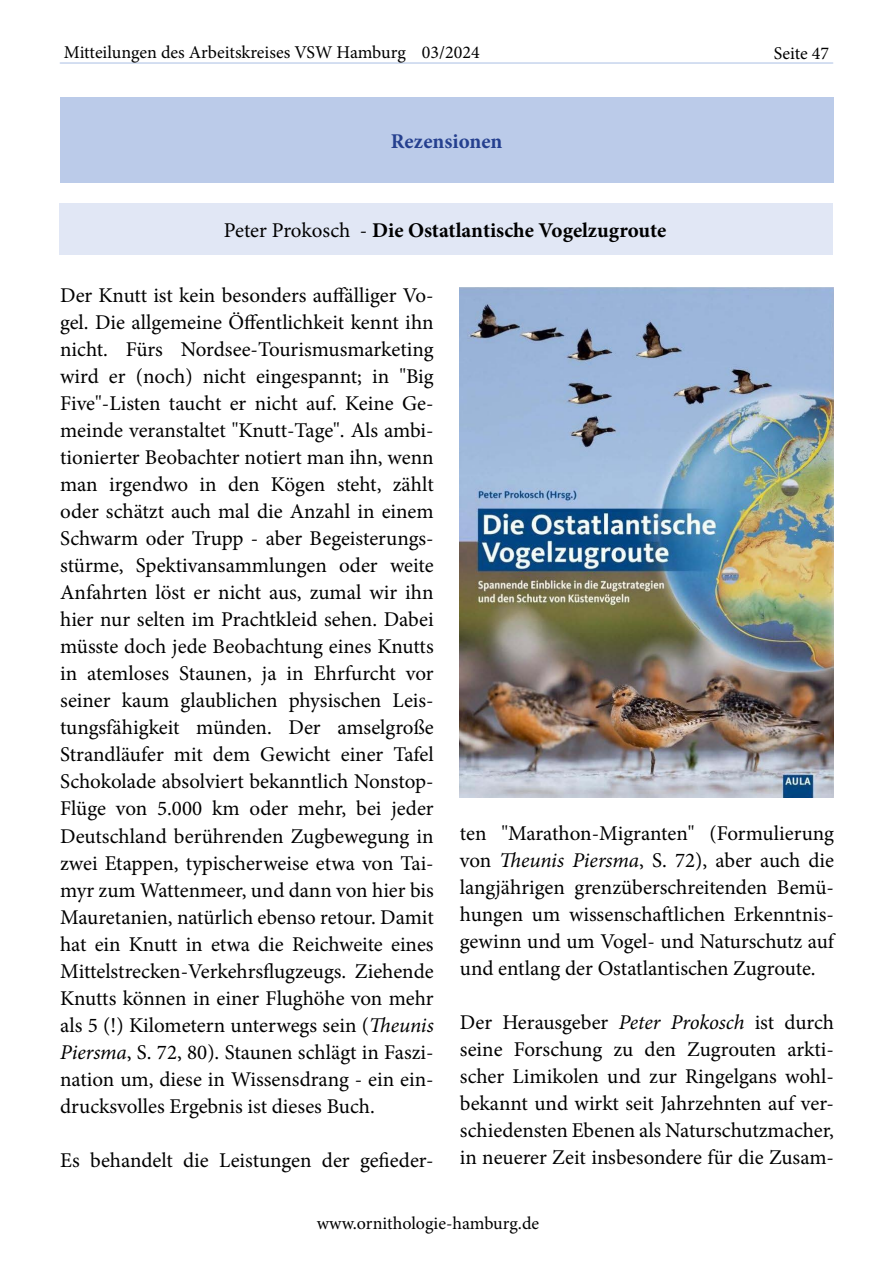
<style>
.page{position:relative;width:893px;height:1263px;background:#fff}
.page>*{position:absolute;margin:0;border:0;box-sizing:border-box;transform-origin:0 0}
.t1{font:21px/27px "Minion Pro";letter-spacing:-.005em;color:#000;text-align:justify}
.t2{font:700 21px "Minion Pro";color:#000}
.t3{font:700 21px "Minion Pro";color:#25408f}
.t4{font:18px "Minion Pro";color:#000}
.s1{font-weight:400}
.s2{font-style:italic}
</style>
<div class="page">
<hr style="left:60px;top:62px;width:773px;height:2px;background:#c7d4ed">
<div style="left:59px;top:203px;width:774px;height:51px;background:#e1e7f5"></div>
<div style="left:60px;top:98px;width:774px;height:85px;background:#bbcbe9"></div>
<img style="left:459px;top:287px;width:374px;height:510px">
<p class="t4" style="left:64px;top:40px;width:417px">Mitteilungen des Arbeitskreises VSW Hamburg 03/2024</p>
<p class="t4" style="left:774px;top:41px;width:57px">Seite 47</p>
<p class="t3" style="left:391px;top:126px;width:113px">Rezensionen</p>
<p class="t2" style="left:224px;top:215px;width:444px"><span class="s1">Peter Prokosch -</span> Die Ostatlantische Vogelzugroute</p>
<p class="t1" style="left:60px;top:282px;width:375px">Der Knutt ist kein besonders auffälliger Vo&shy;gel. Die allgemeine Öffentlichkeit kennt ihn nicht. Fürs Nordsee-Tourismusmarketing wird er (noch) nicht eingespannt; in "Big Five"-Listen taucht er nicht auf. Keine Ge&shy;meinde veranstaltet "Knutt-Tage". Als ambi&shy;tionierter Beobachter notiert man ihn, wenn man irgendwo in den Kögen steht, zählt oder schätzt auch mal die Anzahl in einem Schwarm oder Trupp - aber Begeisterungs&shy;stürme, Spektivansammlungen oder weite Anfahrten löst er nicht aus, zumal wir ihn hier nur selten im Prachtkleid sehen. Dabei müsste doch jede Beobachtung eines Knutts in atemloses Staunen, ja in Ehrfurcht vor seiner kaum glaublichen physischen Leis&shy;tungsfähigkeit münden. Der amselgroße Strandläufer mit dem Gewicht einer Tafel Schokolade absolviert bekanntlich Nonstop-Flüge von 5.000 km oder mehr, bei jeder Deutschland berührenden Zugbewegung in zwei Etappen, typischerweise etwa von Tai&shy;myr zum Wattenmeer, und dann von hier bis Mauretanien, natürlich ebenso retour. Damit hat ein Knutt in etwa die Reichweite eines Mittelstrecken-Verkehrsflugzeugs. Ziehende Knutts können in einer Flughöhe von mehr als 5 (!) Kilometern unterwegs sein (<span class="s2">Theunis Piersma</span>, S. 72, 80). Staunen schlägt in Faszi&shy;nation um, diese in Wissensdrang - ein ein&shy;drucksvolles Ergebnis ist dieses Buch.</p>
<p class="t1" style="left:60px;top:1146px;width:375px">Es behandelt die Leistungen der gefieder-</p>
<p class="t1" style="left:460px;top:819px;width:376px">ten "Marathon-Migranten" (Formulierung von <span class="s2">Theunis Piersma</span>, S. 72), aber auch die langjährigen grenzüberschreitenden Bemü&shy;hungen um wissenschaftlichen Erkenntnis&shy;gewinn und um Vogel- und Naturschutz auf und entlang der Ostatlantischen Zugroute.</p>
<p class="t1" style="left:460px;top:1008px;width:376px">Der Herausgeber <span class="s2">Peter Prokosch</span> ist durch seine Forschung zu den Zugrouten arkti&shy;scher Limikolen und zur Ringelgans wohl&shy;bekannt und wirkt seit Jahrzehnten auf ver&shy;schiedensten Ebenen als Naturschutzmacher, in neuerer Zeit insbesondere für die Zusam-</p>
<p class="t4" style="left:317px;top:1211px;width:224px">www.ornithologie-hamburg.de</p>
</div>
